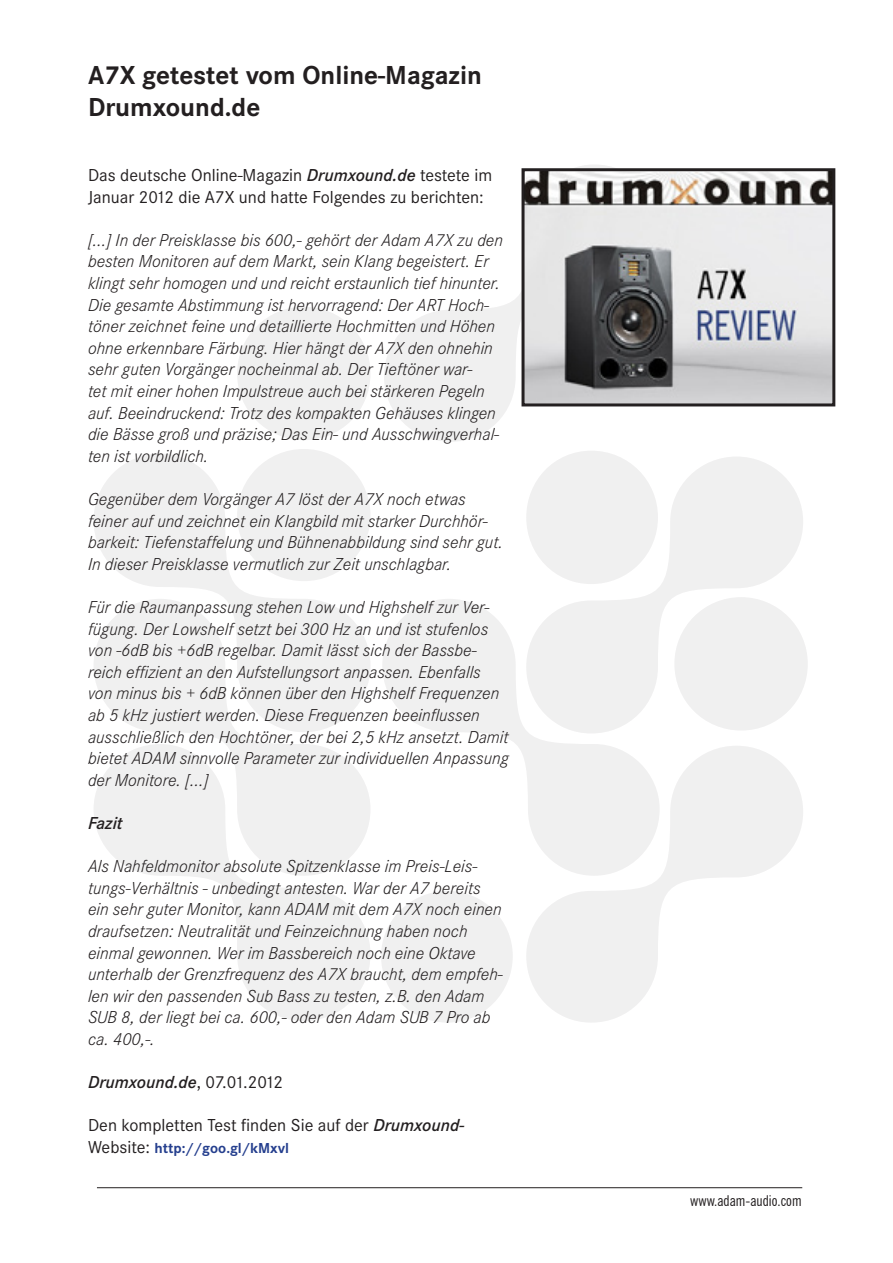
<style>
.page{position:relative;width:893px;height:1263px;background:#fff}
.page>*{position:absolute;margin:0;border:0;box-sizing:border-box;transform-origin:0 0}
.t1{font:700 27px/32.4px "Corporate S";color:#231f20}
.t2{font:italic 300 18px/21.6px "Corporate S";color:#231f20}
.t3{font:18px/21.6px "Corporate S";color:#231f20}
.t4{font:italic 600 18px "Corporate S";color:#231f20}
.t5{font:700 15px "Corporate S";color:#253f8e}
.t6{font:condensed 15px "News Gothic BT";color:#231f20}
.s1{font-weight:600;font-style:italic}
.s2{font-weight:400;font-style:normal}
.s3{font-weight:400;font-size:18px;color:#231f20}
</style>
<div class="page">
<hr style="left:97px;top:1187px;width:705px;height:1px;background:#231f20">
<svg style="left:384px;top:165px;width:277px;height:277px"></svg>
<svg style="left:526px;top:746px;width:277px;height:276px;fill:#f0f0f0"></svg>
<svg style="left:536px;top:456px;width:267px;height:274px;fill:#f0f0f0"></svg>
<div style="left:381px;top:891px;width:132px;height:132px;background:#f0f0f0;border-radius:50%"></div>
<svg style="left:94px;top:454px;width:276px;height:145px;fill:#f0f0f0"></svg>
<svg style="left:94px;top:599px;width:276px;height:145px;fill:#f0f0f0"></svg>
<svg style="left:382px;top:599px;width:278px;height:277px;fill:#f0f0f0"></svg>
<svg style="left:94px;top:744px;width:276px;height:277px;fill:#f0f0f0"></svg>
<div style="left:674px;top:597px;width:134px;height:133px;background:#f0f0f0;border-radius:50%"></div>
<div style="left:526px;top:451px;width:132px;height:133px;background:#f0f0f0;border-radius:50%"></div>
<div style="left:237px;top:307px;width:133px;height:133px;background:#f0f0f0;border-radius:50%"></div>
<img style="left:525px;top:172px;width:306px;height:230px">
<div style="left:521px;top:168px;width:314px;height:238px;border:3px solid #231f20"></div>
<p class="t1" style="left:88px;top:59px;width:395px">A7X getestet vom Online-Magazin<br>Drumxound.de</p>
<p class="t3" style="left:88px;top:164px;width:406px">Das deutsche Online-Magazin <span class="s1">Drumxound.de</span> testete im<br>Januar 2012 die A7X und hatte Folgendes zu berichten:</p>
<p class="t2" style="left:88px;top:229px;width:417px">[…] In der Preisklasse bis 600,- gehört der Adam A7X zu den besten Monitoren auf dem Markt, sein Klang begeistert. Er klingt sehr homogen und und reicht erstaunlich tief hinunter.<br>Die gesamte Abstimmung ist hervorragend: Der ART Hoch&shy;töner zeichnet feine und detaillierte Hochmitten und Höhen ohne erkennbare Färbung. Hier hängt der A7X den ohnehin sehr guten Vorgänger nocheinmal ab. Der Tieftöner war-<br>tet mit einer hohen Impulstreue auch bei stärkeren Pegeln auf. Beeindruckend: Trotz des kompakten Gehäuses klingen die Bässe groß und präzise; Das Ein- und Ausschwingverhal&shy;ten ist vorbildlich.</p>
<p class="t2" style="left:88px;top:488px;width:417px">Gegenüber dem Vorgänger A7 löst der A7X noch etwas feiner auf und zeichnet ein Klangbild mit starker Durchhör&shy;barkeit: Tiefenstaffelung und Bühnenabbildung sind sehr gut.<br>In dieser Preisklasse vermutlich zur Zeit unschlagbar.</p>
<p class="t2" style="left:88px;top:596px;width:422px">Für die Raumanpassung stehen Low und Highshelf zur Ver&shy;fügung. Der Lowshelf setzt bei 300 Hz an und ist stufenlos von -6dB bis +6dB regelbar. Damit lässt sich der Bassbe&shy;reich effizient an den Aufstellungsort anpassen. Ebenfalls von minus bis + 6dB können über den Highshelf Frequenzen ab 5 kHz justiert werden. Diese Frequenzen beeinflussen ausschließlich den Hochtöner, der bei 2,5 kHz ansetzt. Damit bietet ADAM sinnvolle Parameter zur individuellen Anpassung der Monitore. […]</p>
<p class="t4" style="left:88px;top:812px;width:36px">Fazit</p>
<p class="t2" style="left:88px;top:856px;width:416px">Als Nahfeldmonitor absolute Spitzenklasse im Preis-Leis&shy;tungs-Verhältnis - unbedingt antesten. War der A7 bereits ein sehr guter Monitor, kann ADAM mit dem A7X noch einen draufsetzen: Neutralität und Feinzeichnung haben noch einmal gewonnen. Wer im Bassbereich noch eine Oktave unterhalb der Grenzfrequenz des A7X braucht, dem empfeh&shy;len wir den passenden Sub Bass zu testen, z.B. den Adam SUB 8, der liegt bei ca. 600,- oder den Adam SUB 7 Pro ab ca. 400,-. €</p>
<p class="t4" style="left:88px;top:1072px;width:197px">Drumxound.de<span class="s2">, 07.01.2012</span></p>
<p class="t3" style="left:88px;top:1115px;width:378px">Den kompletten Test finden Sie auf der <span class="s1">Drumxound-</span></p>
<p class="t5" style="left:88px;top:1139px;width:203px"><span class="s3">Website:</span> http://goo.gl/kMxvl</p>
<p class="t6" style="left:690px;top:1192px;width:113px">www.adam-audio.com</p>
</div>
